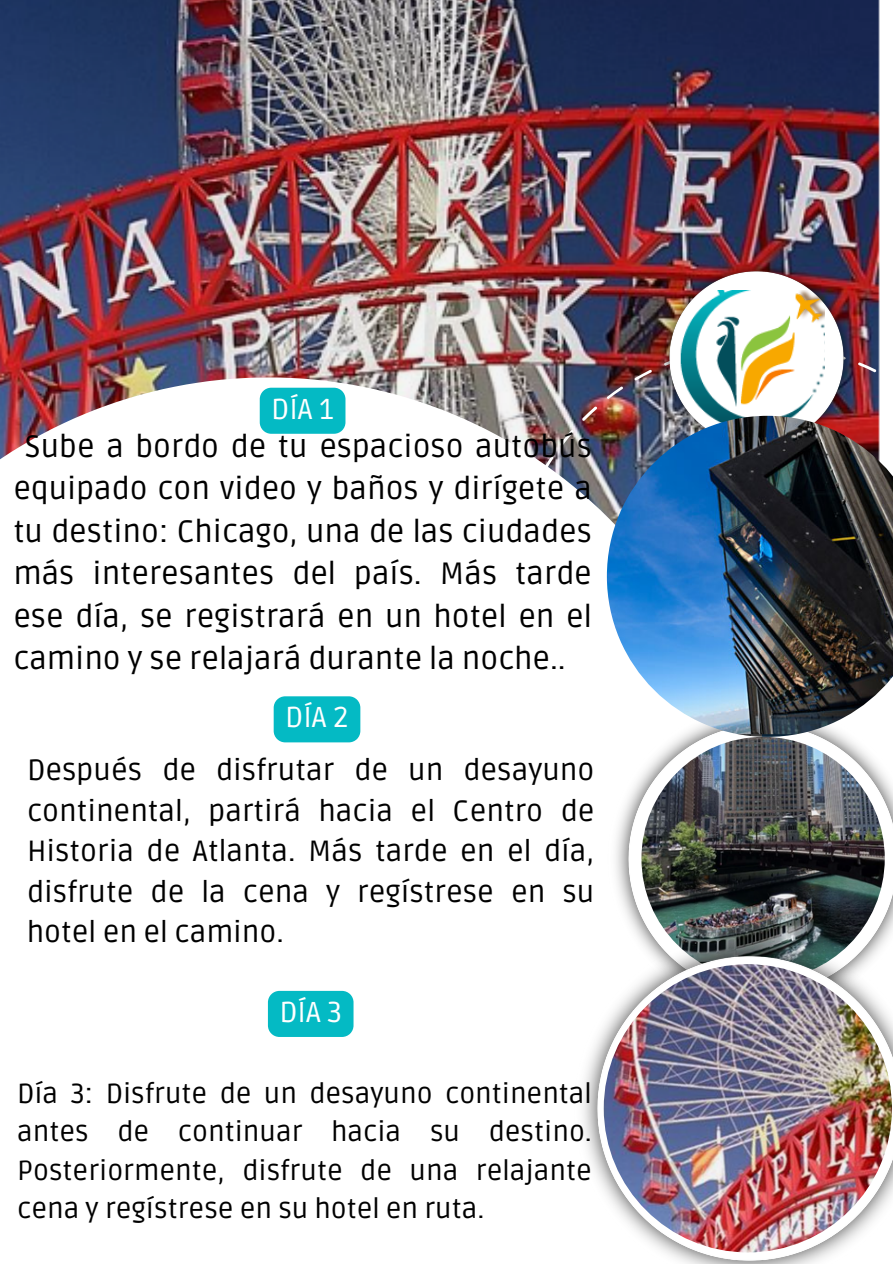
<style>
.page{position:relative;width:893px;height:1264px;background:#fff}
.page>*{position:absolute;margin:0;border:0;box-sizing:border-box;transform-origin:0 0}
.t1{font:30.9px/42.5px "Ruda";color:#000;text-align:justify}
.t2{font:29.25px/40.5px "Ruda";color:#000;text-align:justify}
.t3{font:28.8px "Ruda";color:#fff}
.t4{font:27.6px/38.2px "Ruda";color:#000;text-align:justify}
</style>
<div class="page">
<img style="left:0;top:0;width:880px;height:377px">
<img style="left:508px;top:343px;width:372px;height:73px">
<svg style="left:0;top:377px;width:655px;height:660px"></svg>
<img style="left:607px;top:737px;width:285px;height:194px">
<img style="left:641px;top:737px;width:243px;height:242px;border-radius:50%">
<img style="left:572px;top:931px;width:320px;height:332px">
<img style="left:603px;top:964px;width:288px;height:288px;border-radius:50%">
<img style="left:655px;top:257px;width:202px;height:159px">
<img style="left:674px;top:290px;width:150px;height:126px">
<img style="left:607px;top:416px;width:285px;height:321px">
<div style="left:260px;top:388px;width:85px;height:46px;background:#04bac4"></div>
<div style="left:274px;top:696px;width:86px;height:46px;background:#04bac4"></div>
<div style="left:268px;top:990px;width:85px;height:46px;background:#04bac4"></div>
<h1 class="t3" style="left:271px;top:392px;width:64px">DÍA 1</h1>
<h2 class="t1" style="left:13px;top:426px;width:580px;text-indent:12px">Sube a bordo de tu espacioso autobús equipado con video y baños y dirígete a tu destino: Chicago, una de las ciudades más interesantes del país. Más tarde ese día, se registrará en un hotel en el camino y se relajará durante la noche..</h2>
<h1 class="t3" style="left:285px;top:700px;width:65px">DÍA 2</h1>
<h2 class="t2" style="left:27px;top:750px;width:569px">Después de disfrutar de un desayuno continental, partirá hacia el Centro de Historia de Atlanta. Más tarde en el día, disfrute de la cena y regístrese en su hotel en el camino.</h2>
<p class="t3" style="left:279px;top:995px;width:64px">DÍA 3</p>
<p class="t4" style="left:17px;top:1075px;width:576px">Día 3: Disfrute de un desayuno continental antes de continuar hacia su destino.<br>Posteriormente, disfrute de una relajante cena y regístrese en su hotel en ruta.</p>
</div>
